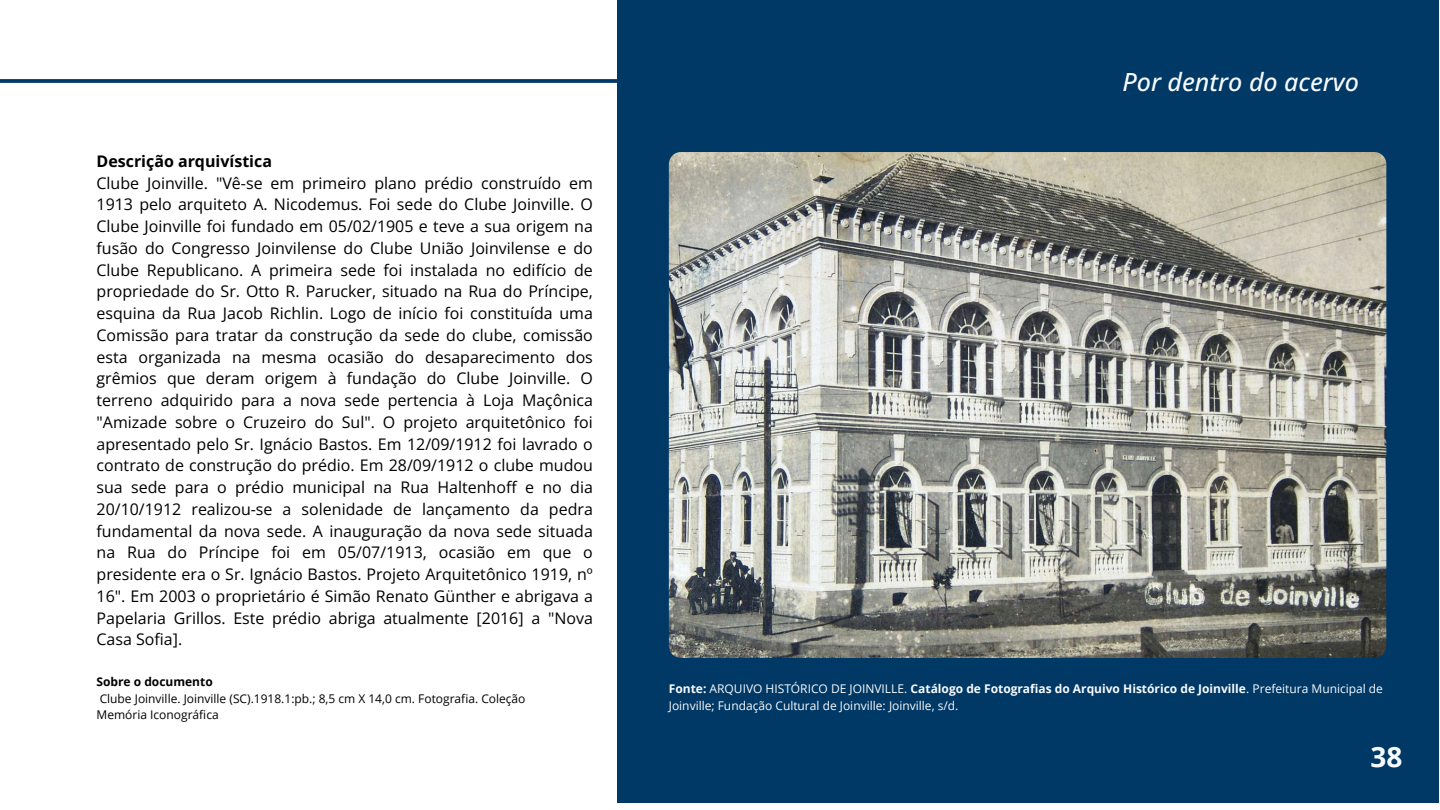
<style>
.page{position:relative;width:1440px;height:810px;background:#fff}
.page>*{position:absolute;margin:0;border:0;box-sizing:border-box;transform-origin:0 0}
.t1{font:700 28px "Open Sans";color:#f8fbfd}
.t2{font:italic 500 25px "Open Sans";color:#f8fbfd}
.t3{font:16px/21.8px "Open Sans";color:#000;text-align:justify}
.t4{font:700 16px "Open Sans";color:#000}
.t5{font:12px/16.5px "Open Sans";color:#f8fbfd}
.t6{font:12px/16.5px "Open Sans";color:#000}
.t7{font:700 12px "Open Sans";color:#000}
.s1{font-weight:700}
</style>
<div class="page">
<div style="left:617px;top:0;width:821px;height:803px;background:#003866"></div>
<svg style="left:0;top:79px;width:617px;height:4px;background:#0f436f"></svg>
<img style="left:669px;top:152px;width:717px;height:506px;border-radius:12px">
<p class="t4" style="left:97px;top:150px;width:177px">Descrição arquivística</p>
<p class="t3" style="left:97px;top:172px;width:498px">Clube Joinville. "Vê-se em primeiro plano prédio construído em 1913 pelo arquiteto A. Nicodemus. Foi sede do Clube Joinville. O Clube Joinville foi fundado em 05/02/1905 e teve a sua origem na fusão do Congresso Joinvilense do Clube União Joinvilense e do Clube Republicano. A primeira sede foi instalada no edifício de propriedade do Sr. Otto R. Parucker, situado na Rua do Príncipe, esquina da Rua Jacob Richlin. Logo de início foi constituída uma Comissão para tratar da construção da sede do clube, comissão esta organizada na mesma ocasião do desaparecimento dos grêmios que deram origem à fundação do Clube Joinville. O terreno adquirido para a nova sede pertencia à Loja Maçônica "Amizade sobre o Cruzeiro do Sul". O projeto arquitetônico foi apresentado pelo Sr. Ignácio Bastos. Em 12/09/1912 foi lavrado o contrato de construção do prédio. Em 28/09/1912 o clube mudou sua sede para o prédio municipal na Rua Haltenhoff e no dia 20/10/1912 realizou-se a solenidade de lançamento da pedra fundamental da nova sede. A inauguração da nova sede situada na Rua do Príncipe foi em 05/07/1913, ocasião em que o presidente era o Sr. Ignácio Bastos. Projeto Arquitetônico 1919, nº 16". Em 2003 o proprietário é Simão Renato Günther e abrigava a Papelaria Grillos. Este prédio abriga atualmente [2016] a "Nova Casa Sofia].</p>
<p class="t7" style="left:97px;top:674px;width:118px">Sobre o documento</p>
<p class="t6" style="left:97px;top:690px;width:430px">Clube Joinville. Joinville (SC).1918.1:pb.; 8,5 cm X 14,0 cm. Fotografia. Coleção<br>Memória Iconográfica</p>
<h2 class="t2" style="left:1122px;top:64px;width:238px">Por dentro do acervo</h2>
<p class="t5" style="left:669px;top:681px;width:716px"><span class="s1">Fonte:</span> ARQUIVO HISTÓRICO DE JOINVILLE. <span class="s1">Catálogo de Fotografias do Arquivo Histórico de Joinville</span>. Prefeitura Municipal de<br>Joinville; Fundação Cultural de Joinville: Joinville, s/d.</p>
<h1 class="t1" style="left:1370px;top:737px;width:33px">38</h1>
</div>
